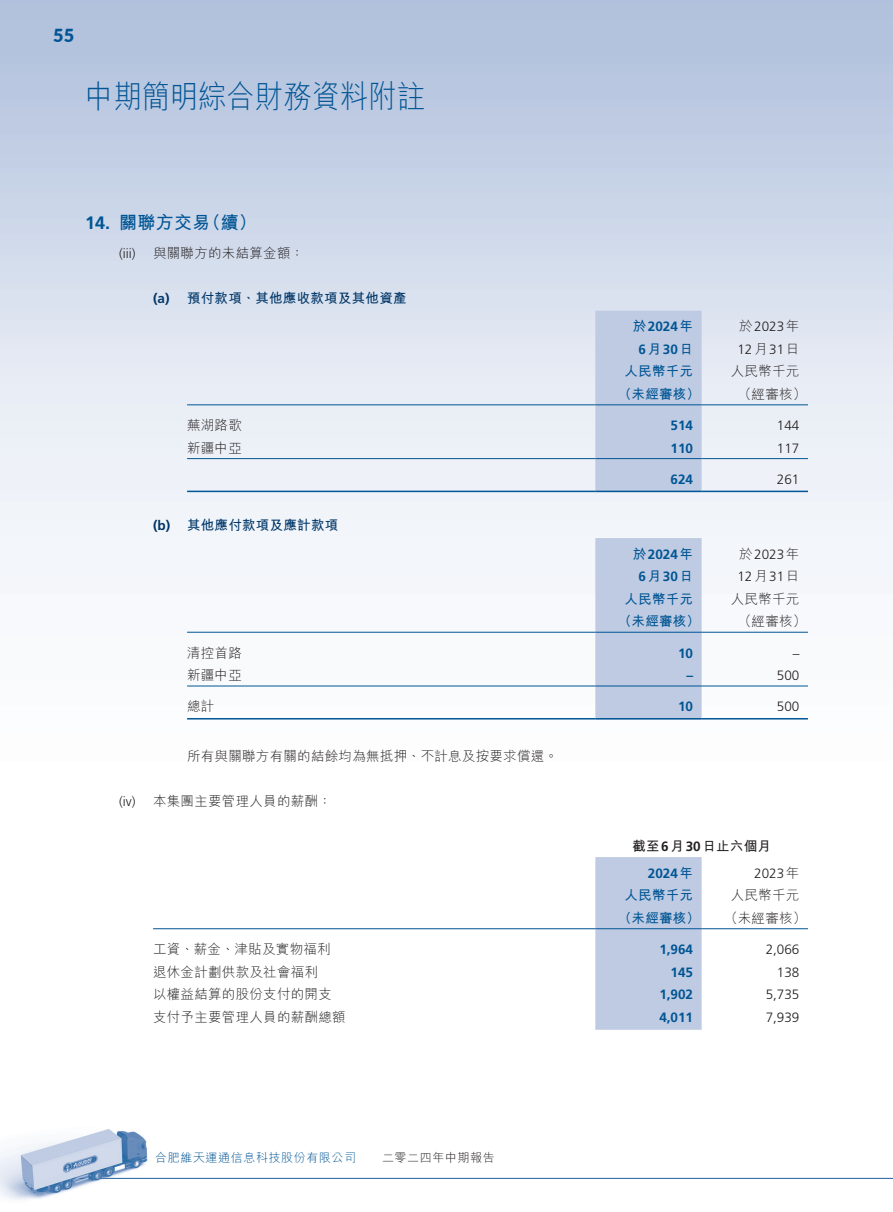
<style>
.page{position:relative;width:893px;height:1212px;background:#fff}
.page>*{position:absolute;margin:0;border:0;box-sizing:border-box;transform-origin:0 0}
.t1{font:300 31.5px "M Hei HK";color:#005594;scale:.9 1}
._01_H1{font:700 18px "M Hei HK";letter-spacing:.02em;color:#005594}
._01_H1-2{font:700 18px "Frutiger LT Std";color:#005594}
.t2{font:900 18px "Lato";color:#005594}
._50_Table_txt{font:300 13.5px "M Hei HK";letter-spacing:.02em;color:#231f20}
._50_Table_txt-2{font:300 13.5px "Frutiger LT Std";color:#231f20}
._50_Table_txt-3{font:700 13.5px "Frutiger LT Std";color:#005594}
._00_txt{font:300 13.5px "M Hei HK";letter-spacing:.02em;color:#231f20}
._50_Table_txt-4{font:700 13.5px "M Hei HK";letter-spacing:.02em;color:#005594}
._03_H3{font:700 13.5px "M Hei HK";letter-spacing:.02em;color:#003668}
._50_Table_txt-5{font:700 13.5px "M Hei HK";letter-spacing:.02em;color:#231f20}
._00_txt-2{font:300 13.5px "Frutiger LT Std";color:#231f20}
._03_H3-2{font:700 13.5px "Frutiger LT Std";color:#003668}
.t3{font:300 12px "M Hei HK";letter-spacing:.05em;color:#005594}
.t4{font:300 12px "M Hei HK";letter-spacing:.05em;color:#231f20}
.s1{font-family:"M Hei HK"}
.s2{font-family:"Frutiger LT Std"}
</style>
<div class="page">
<img style="left:0;top:0;width:893px;height:1200px">
<div style="left:595px;top:311px;width:107px;height:180px;background:#bfcbe2"></div>
<hr style="left:187px;top:404px;width:408px;height:1px;background:#005594">
<hr style="left:595px;top:404px;width:107px;height:1px;background:#005594">
<hr style="left:702px;top:404px;width:106px;height:1px;background:#005594">
<hr style="left:187px;top:458px;width:408px;height:1px;background:#005594">
<hr style="left:595px;top:458px;width:107px;height:1px;background:#005594">
<hr style="left:702px;top:458px;width:106px;height:1px;background:#005594">
<hr style="left:187px;top:491px;width:408px;height:1px;background:#005594">
<hr style="left:595px;top:491px;width:107px;height:1px;background:#005594">
<hr style="left:702px;top:491px;width:106px;height:1px;background:#005594">
<div style="left:595px;top:538px;width:107px;height:180px;background:#bfcbe2"></div>
<hr style="left:187px;top:632px;width:408px;height:1px;background:#005594">
<hr style="left:595px;top:632px;width:107px;height:1px;background:#005594">
<hr style="left:702px;top:632px;width:106px;height:1px;background:#005594">
<hr style="left:187px;top:686px;width:408px;height:1px;background:#005594">
<hr style="left:595px;top:686px;width:107px;height:1px;background:#005594">
<hr style="left:702px;top:686px;width:106px;height:1px;background:#005594">
<hr style="left:187px;top:718px;width:408px;height:1px;background:#005594">
<hr style="left:595px;top:718px;width:107px;height:1px;background:#005594">
<hr style="left:702px;top:718px;width:106px;height:1px;background:#005594">
<div style="left:595px;top:857px;width:107px;height:173px;background:#bfcbe2"></div>
<hr style="left:153px;top:928px;width:442px;height:1px;background:#005594">
<hr style="left:595px;top:928px;width:107px;height:1px;background:#005594">
<hr style="left:702px;top:928px;width:106px;height:1px;background:#005594">
<h2 class="t2" style="left:53px;top:22px;width:23px">55</h2>
<h1 class="t1" style="left:85px;top:80px;width:380px">中期簡明綜合財務資料附註</h1>
<p class="_01_H1-2" style="left:85px;top:212px;width:27px">14.</p>
<p class="_01_H1" style="left:119px;top:209px;width:93px">關聯方交易</p>
<p class="_01_H1" style="left:203px;top:209px;width:55px">（續(</p>
<p class="_00_txt-2" style="left:119px;top:245px;width:18px">(iii)</p>
<p class="_00_txt" style="left:153px;top:246px;width:152px">與關聯方的未結算金額：</p>
<p class="_03_H3-2" style="left:153px;top:290px;width:18px">)a(</p>
<p class="_03_H3" style="left:187px;top:288px;width:221px">預付款項、其他應收款項及其他資產</p>
<p class="_50_Table_txt" style="left:187px;top:418px;width:56px">蕪湖路歌</p>
<p class="_50_Table_txt" style="left:187px;top:441px;width:56px">新疆中亞</p>
<p class="_03_H3-2" style="left:153px;top:517px;width:19px">b( )</p>
<p class="_03_H3" style="left:187px;top:515px;width:153px">其他應付款項及應計款項</p>
<p class="_00_txt-2" style="left:119px;top:794px;width:18px">i v( )</p>
<p class="_50_Table_txt" style="left:187px;top:646px;width:56px">清控首路</p>
<p class="_50_Table_txt" style="left:187px;top:668px;width:56px">新疆中亞</p>
<p class="_50_Table_txt" style="left:187px;top:699px;width:29px">總計</p>
<p class="_00_txt" style="left:187px;top:749px;width:372px">所有與關聯方有關的結餘均為無抵押、不計息及按要求償還。</p>
<p class="_00_txt" style="left:153px;top:794px;width:180px">本集團主要管理人員的薪酬：</p>
<p class="_50_Table_txt" style="left:153px;top:942px;width:179px">工資、薪金、津貼及實物福利</p>
<p class="_50_Table_txt" style="left:153px;top:965px;width:166px">退休金計劃供款及社會福利</p>
<p class="_50_Table_txt" style="left:153px;top:987px;width:180px">以權益結算的股份支付的開支</p>
<p class="_50_Table_txt" style="left:153px;top:1010px;width:194px">支付予主要管理人員的薪酬總額</p>
<p class="t3" style="left:155px;top:1152px;width:203px">合肥維天運通信息科技股份有限公司</p>
<p class="t4" style="left:382px;top:1152px;width:114px">二零二四年中期報告</p>
<p class="_50_Table_txt-3" style="left:633px;top:319px;width:62px"><span class="s1">於</span>2024<span class="s1">年</span></p>
<p class="_50_Table_txt-3" style="left:638px;top:341px;width:56px">6<span class="s1">月</span>30<span class="s1">日</span></p>
<p class="_50_Table_txt-4" style="left:624px;top:362px;width:70px">人民幣千元</p>
<p class="_50_Table_txt-2" style="left:739px;top:319px;width:62px"><span class="s1">於</span>2023<span class="s1">年</span></p>
<p class="_50_Table_txt-2" style="left:737px;top:342px;width:64px">12<span class="s1">月</span>31<span class="s1">日</span></p>
<p class="_50_Table_txt" style="left:731px;top:365px;width:70px">人民幣千元</p>
<p class="_50_Table_txt-4" style="left:618px;top:384px;width:83px">（未經審核）</p>
<p class="_50_Table_txt" style="left:738px;top:387px;width:70px">（經審核(</p>
<p class="_50_Table_txt-3" style="left:671px;top:418px;width:24px">514</p>
<p class="_50_Table_txt-2" style="left:777px;top:418px;width:24px">144</p>
<p class="_50_Table_txt-3" style="left:671px;top:440px;width:24px">110</p>
<p class="_50_Table_txt-2" style="left:777px;top:440px;width:24px">117</p>
<p class="_50_Table_txt-3" style="left:671px;top:471px;width:24px">624</p>
<p class="_50_Table_txt-2" style="left:777px;top:472px;width:24px">261</p>
<p class="_50_Table_txt-3" style="left:633px;top:546px;width:62px"><span class="s1">於</span>2024<span class="s1">年</span></p>
<p class="_50_Table_txt-3" style="left:638px;top:569px;width:56px">6<span class="s1">月</span>30<span class="s1">日</span></p>
<p class="_50_Table_txt-4" style="left:624px;top:589px;width:70px">人民幣千元</p>
<p class="_50_Table_txt-2" style="left:739px;top:546px;width:62px"><span class="s1">於</span>2023<span class="s1">年</span></p>
<p class="_50_Table_txt-2" style="left:737px;top:569px;width:64px">12<span class="s1">月</span>31<span class="s1">日</span></p>
<p class="_50_Table_txt" style="left:731px;top:592px;width:70px">人民幣千元</p>
<p class="_50_Table_txt-4" style="left:618px;top:611px;width:83px">（未經審核）</p>
<p class="_50_Table_txt" style="left:738px;top:614px;width:70px">（經審核(</p>
<p class="_50_Table_txt-3" style="left:678px;top:645px;width:17px">10</p>
<p class="_50_Table_txt-2" style="left:793px;top:645px;width:8px">–</p>
<p class="_50_Table_txt-3" style="left:686px;top:667px;width:8px">–</p>
<p class="_50_Table_txt-2" style="left:777px;top:668px;width:24px">500</p>
<p class="_50_Table_txt-3" style="left:678px;top:699px;width:17px">10</p>
<p class="_50_Table_txt-2" style="left:777px;top:699px;width:24px">500</p>
<p class="_50_Table_txt-5" style="left:632px;top:836px;width:140px">截至<span class="s2">6</span>月<span class="s2">30</span>日止六個月</p>
<p class="_50_Table_txt-2" style="left:754px;top:865px;width:47px">2023 <span class="s1">年</span></p>
<p class="_50_Table_txt-3" style="left:648px;top:865px;width:47px">2024<span class="s1">年</span></p>
<p class="_50_Table_txt-4" style="left:624px;top:885px;width:70px">人民幣千元</p>
<p class="_50_Table_txt" style="left:731px;top:888px;width:70px">人民幣千元</p>
<p class="_50_Table_txt-4" style="left:618px;top:908px;width:83px">（未經審核）</p>
<p class="_50_Table_txt" style="left:724px;top:911px;width:83px">（未經審核(</p>
<p class="_50_Table_txt-3" style="left:659px;top:941px;width:35px">1,964</p>
<p class="_50_Table_txt-2" style="left:766px;top:942px;width:35px">2,066</p>
<p class="_50_Table_txt-3" style="left:671px;top:964px;width:24px">145</p>
<p class="_50_Table_txt-2" style="left:777px;top:964px;width:24px">138</p>
<p class="_50_Table_txt-3" style="left:659px;top:986px;width:35px">1,902</p>
<p class="_50_Table_txt-2" style="left:766px;top:987px;width:35px">5,735</p>
<p class="_50_Table_txt-3" style="left:659px;top:1009px;width:35px">4,011</p>
<p class="_50_Table_txt-2" style="left:766px;top:1009px;width:35px">7,939</p>
</div>
